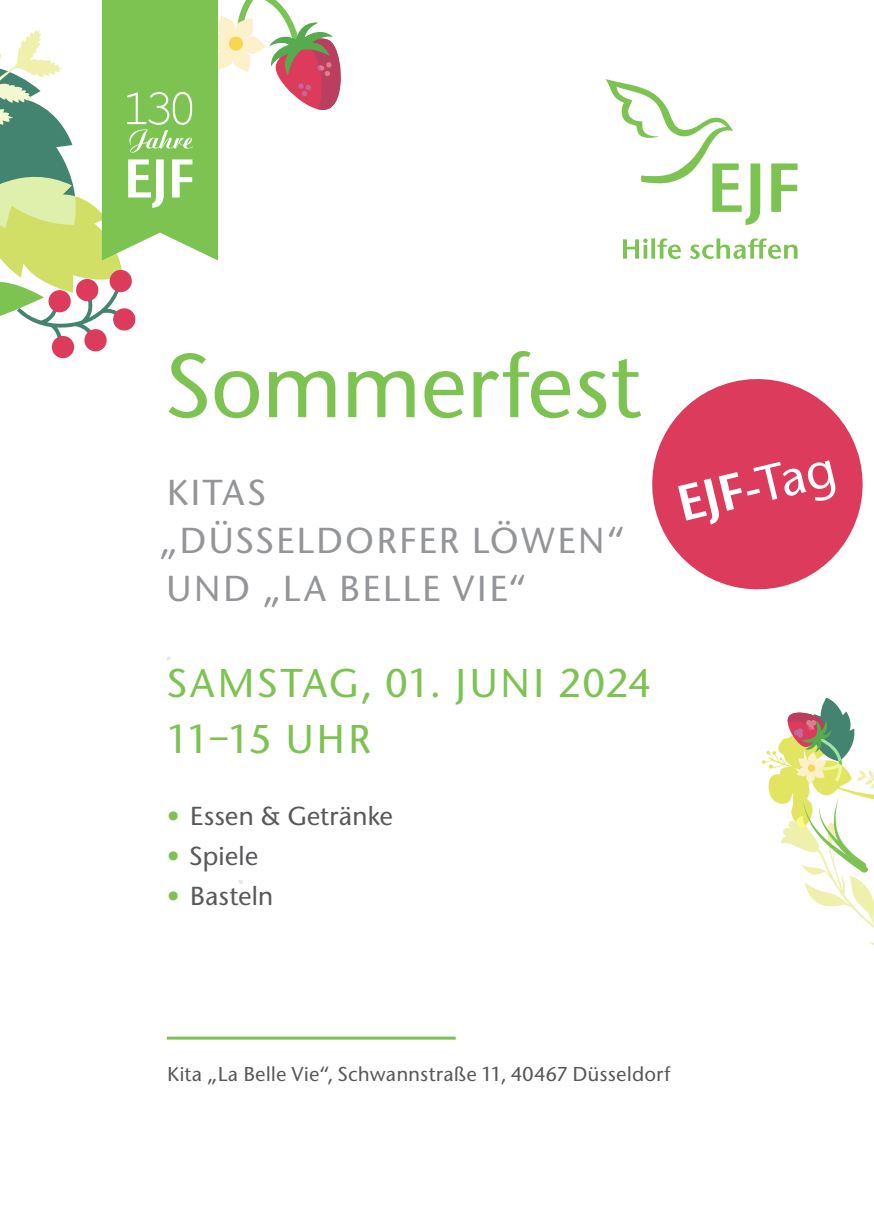
<style>
.page{position:relative;width:874px;height:1225px;background:#fff}
.page>*{position:absolute;margin:0;border:0;box-sizing:border-box;transform-origin:0 0}
.t1{font:500 90px "Stone Sans ITC";letter-spacing:-.01em;color:#7cc352}
.t2{font:500 50.4px "Stone Sans ITC";color:#fff}
.t3{font:500 40px/56px "Stone Sans ITC";letter-spacing:.04em;color:#7cc352}
.t4{font:500 36px/48px "Stone Sans ITC";letter-spacing:.045em;color:#939598}
.t5{font:500 26px "Stone Sans ITC";letter-spacing:-.01em;color:#57585a}
.t6{font:500 20px "Stone Sans ITC";color:#57585a}
.s1{color:#7cc352}
.s2{font-weight:600}
</style>
<div class="page">
<svg style="left:238px;top:880px;width:4px;height:4px"></svg>
<svg style="left:167px;top:656px;width:4px;height:4px"></svg>
<hr style="left:167px;top:1036px;width:288px;height:3px;background:#7cc352">
<svg style="left:0;top:0;width:341px;height:359px"></svg>
<svg style="left:652px;top:379px;width:211px;height:211px;fill:#dc3b5c"></svg>
<svg style="left:762px;top:697px;width:111px;height:248px"></svg>
<svg style="left:623px;top:238px;width:174px;height:21px"></svg>
<svg style="left:605px;top:79px;width:192px;height:146px"></svg>
<h1 class="t1" style="left:166px;top:330px;width:476px">Sommerfest</h1>
<h3 class="t4" style="left:159px;top:469px;width:467px">KITAS<br>„DÜSSELDORFER LÖWEN“<br>UND „LA BELLE VIE“</h3>
<h3 class="t3" style="left:167px;top:655px;width:485px">SAMSTAG, 01. JUNI 2024<br>11–15 UHR</h3>
<h3 class="t5" style="left:167px;top:800px;width:228px"><span class="s1">•</span> Essen &amp; Getränke</h3>
<h3 class="t5" style="left:167px;top:840px;width:93px"><span class="s1">•</span> Spiele</h3>
<h3 class="t5" style="left:167px;top:880px;width:108px"><span class="s1">•</span> Basteln</h3>
<h2 class="t2" style="left:670px;top:473px;width:163px;rotate:-13deg"><span class="s2">EJF</span>-Tag</h2>
<p class="t6" style="left:167px;top:1062px;width:504px">Kita „La Belle Vie“, Schwannstraße 11, 40467 Düsseldorf</p>
</div>
